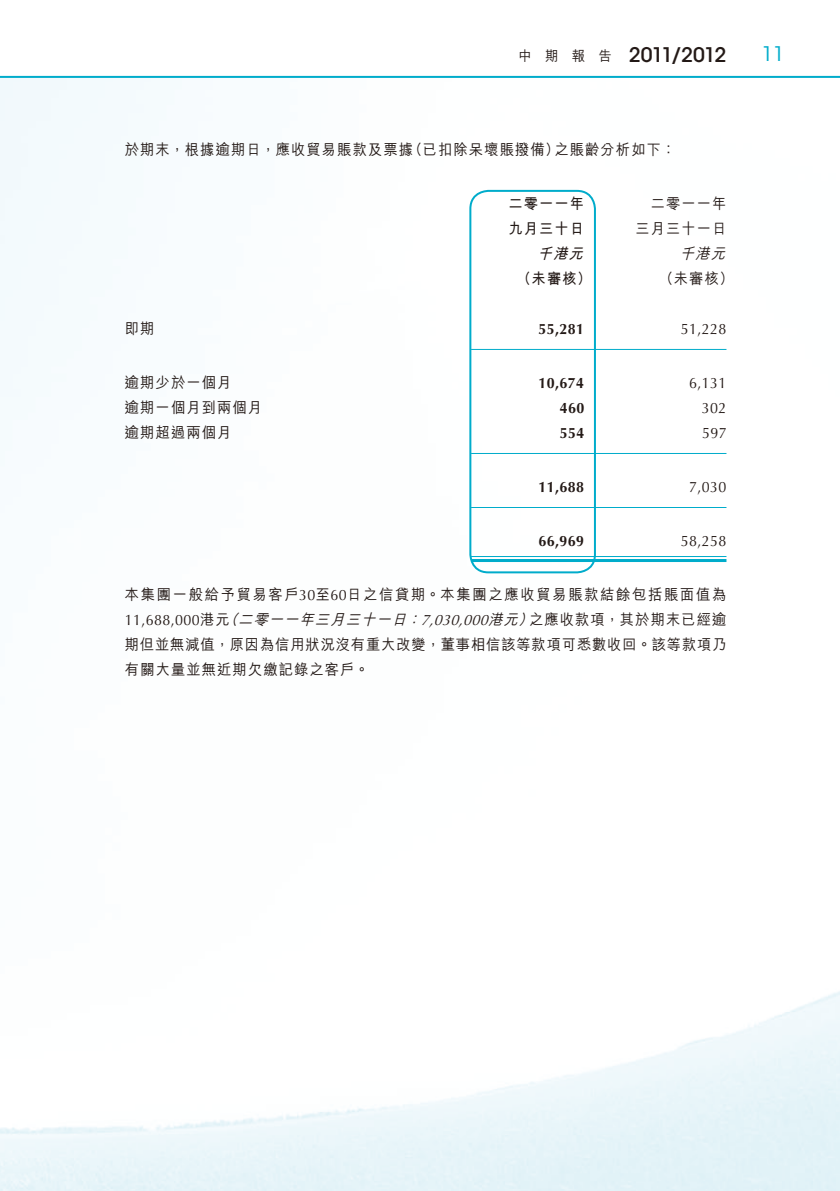
<style>
.page{position:relative;width:840px;height:1191px;background:#fff}
.page>*{position:absolute;margin:0;border:0;box-sizing:border-box;transform-origin:0 0}
.t1{font:500 20px "ITC Avant Garde Std";letter-spacing:-.04em;color:#231916}
.t2{font:20px "ITC Avant Garde Std";color:#00accb}
.t3{font:500 15px/25px "M Hei HK";letter-spacing:.08em;color:#231916;text-align:justify;scale:.95 1}
.t4{font:700 15px "Optima LT Std";letter-spacing:.03em;color:#231916;scale:.95 1}
.t5{font:15px "Optima LT Std";letter-spacing:.03em;color:#231916;scale:.95 1}
.t6{font:700 15px "M Hei HK";letter-spacing:.08em;color:#231916;scale:.95 1}
.t7{font:italic 700 15px "M Hei HK";color:#231916;scale:.95 1}
.t8{font:italic 500 15px "M Hei HK";color:#231916;scale:.95 1}
.s1{font-family:"M Hei HK";font-size:14px}
.s2{font-family:"Optima LT Std";font-weight:400}
.s3{font-style:italic}
.s4{font-family:"Optima LT Std";font-weight:400;font-style:italic}
</style>
<div class="page">
<img style="left:0;top:78px;width:839px;height:1113px">
<hr style="left:0;top:76px;width:839px;height:2px;background:#00accb">
<div style="left:469px;top:190px;width:126px;height:383px;border:2px solid #00accb;border-radius:18px"></div>
<hr style="left:471px;top:349px;width:255px;height:1px;background:#00accb">
<hr style="left:471px;top:453px;width:255px;height:1px;background:#00accb">
<hr style="left:471px;top:507px;width:255px;height:1px;background:#00accb">
<hr style="left:471px;top:556px;width:255px;height:1px;background:#00accb">
<hr style="left:471px;top:559px;width:255px;height:3px;background:#00accb">
<h1 class="t1" style="left:518px;top:42px;width:209px"><span class="s1">中 期 報 告</span> 2011/2012</h1>
<h1 class="t2" style="left:761px;top:42px;width:25px">11</h1>
<p class="t3" style="left:125px;top:136px;width:581px">於期末，根據逾期日，應收貿易賬款及票據（已扣除呆壞賬撥備）之賬齡分析如下：</p>
<p class="t6" style="left:508px;top:193px;width:81px">二零一一年</p>
<p class="t3" style="left:650px;top:190px;width:81px">二零一一年</p>
<p class="t6" style="left:508px;top:218px;width:81px">九月三十日</p>
<p class="t3" style="left:635px;top:215px;width:97px">三月三十一日</p>
<p class="t7" style="left:537px;top:243px;width:54px">千港元</p>
<p class="t8" style="left:679px;top:243px;width:54px">千港元</p>
<p class="t6" style="left:516px;top:268px;width:80px">（未審核）</p>
<p class="t3" style="left:659px;top:265px;width:80px">（未審核）</p>
<p class="t3" style="left:125px;top:315px;width:33px">即期</p>
<p class="t4" style="left:538px;top:320px;width:49px">55,281</p>
<p class="t5" style="left:680px;top:320px;width:49px">51,228</p>
<p class="t3" style="left:125px;top:369px;width:114px">逾期少於一個月</p>
<p class="t4" style="left:538px;top:374px;width:49px">10,674</p>
<p class="t5" style="left:688px;top:374px;width:41px">6,131</p>
<p class="t3" style="left:125px;top:394px;width:146px">逾期一個月到兩個月</p>
<p class="t4" style="left:559px;top:399px;width:27px">460</p>
<p class="t5" style="left:701px;top:399px;width:27px">302</p>
<p class="t3" style="left:125px;top:419px;width:114px">逾期超過兩個月</p>
<p class="t4" style="left:559px;top:424px;width:27px">554</p>
<p class="t5" style="left:701px;top:424px;width:27px">597</p>
<p class="t4" style="left:538px;top:478px;width:49px">11,688</p>
<p class="t5" style="left:688px;top:478px;width:41px">7,030</p>
<p class="t4" style="left:538px;top:532px;width:49px">66,969</p>
<p class="t5" style="left:680px;top:532px;width:49px">58,258</p>
<p class="t3" style="left:125px;top:581px;width:634px">本集團一般給予貿易客戶<span class="s2">30</span>至<span class="s2">60</span>日之信貸期。本集團之應收貿易賬款結餘包括賬面值為<span class="s2">1 1 , 688,000</span>港元<span class="s3">（二零一一年三月三十一日：</span><span class="s4">7,030,000</span><span class="s3">港元）</span>之應收款項，其於期末已經逾期但並無減值，原因為信用狀況沒有重大改變，董事相信該等款項可悉數收回。該等款項乃有關大量並無近期欠繳記錄之客戶。</p>
</div>
